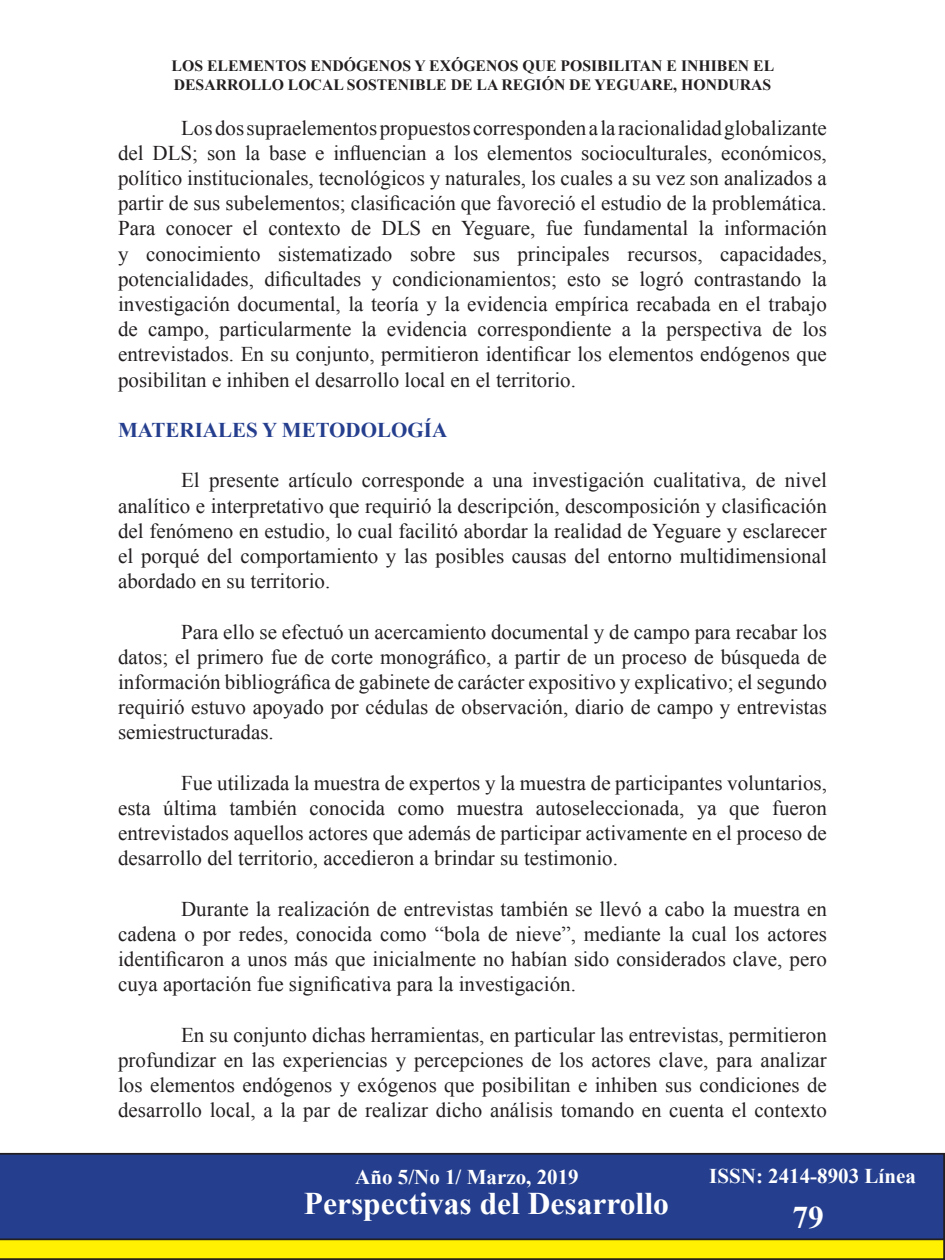
<style>
.page{position:relative;width:945px;height:1260px;background:#fff}
.page>*{position:absolute;margin:0;border:0;box-sizing:border-box;transform-origin:0 0}
.t1{font:700 31.5px "Times New Roman";color:#fff}
.t2{font:21px/25.2px "Times New Roman";color:#231f20;text-align:justify}
.t3{font:700 21px "Times New Roman";color:#fff}
.t4{font:700 21px "Times New Roman";color:#253f8e}
.t5{font:700 15.75px/18.9px "Times New Roman";color:#231f20}
</style>
<div class="page">
<svg style="left:0;top:1240px;width:945px;height:20px;background:#e8db04"></svg>
<div style="left:0;top:1153px;width:945px;height:87px;background:#253f8e"></div>
<p class="t5" style="left:172px;top:56px;width:604px">LOS ELEMENTOS ENDÓGENOS Y EXÓGENOS QUE POSIBILITAN E INHIBEN EL<br>DESARROLLO LOCAL SOSTENIBLE DE LA REGIÓN DE YEGUARE, HONDURAS</p>
<p class="t2" style="left:118px;top:114px;width:710px;text-indent:63px">Los dos supraelementos propuestos corresponden a la racionalidad globalizante del DLS; son la base e influencian a los elementos socioculturales, económicos, político institucionales, tecnológicos y naturales, los cuales a su vez son analizados a partir de sus subelementos; clasificación que favoreció el estudio de la problemática.</p>
<p class="t2" style="left:118px;top:215px;width:710px">Para conocer el contexto de DLS en Yeguare, fue fundamental la información y conocimiento sistematizado sobre sus principales recursos, capacidades, potencialidades, dificultades y condicionamientos; esto se logró contrastando la investigación documental, la teoría y la evidencia empírica recabada en el trabajo de campo, particularmente la evidencia correspondiente a la perspectiva de los entrevistados. En su conjunto, permitieron identificar los elementos endógenos que posibilitan e inhiben el desarrollo local en el territorio.</p>
<p class="t4" style="left:118px;top:415px;width:331px">MATERIALES Y METODOLOGÍA</p>
<p class="t2" style="left:118px;top:467px;width:710px;text-indent:63px">El presente artículo corresponde a una investigación cualitativa, de nivel analítico e interpretativo que requirió la descripción, descomposición y clasificación del fenómeno en estudio, lo cual facilitó abordar la realidad de Yeguare y esclarecer el porqué del comportamiento y las posibles causas del entorno multidimensional abordado en su territorio.</p>
<p class="t2" style="left:118px;top:618px;width:710px;text-indent:63px">Para ello se efectuó un acercamiento documental y de campo para recabar los datos; el primero fue de corte monográfico, a partir de un proceso de búsqueda de información bibliográfica de gabinete de carácter expositivo y explicativo; el segundo requirió estuvo apoyado por cédulas de observación, diario de campo y entrevistas semiestructuradas.</p>
<p class="t2" style="left:118px;top:770px;width:710px;text-indent:63px">Fue utilizada la muestra de expertos y la muestra de participantes voluntarios, esta última también conocida como muestra autoseleccionada, ya que fueron entrevistados aquellos actores que además de participar activamente en el proceso de desarrollo del territorio, accedieron a brindar su testimonio.</p>
<p class="t2" style="left:118px;top:896px;width:710px;text-indent:63px">Durante la realización de entrevistas también se llevó a cabo la muestra en cadena o por redes, conocida como “bola de nieve”, mediante la cual los actores identificaron a unos más que inicialmente no habían sido considerados clave, pero cuya aportación fue significativa para la investigación.</p>
<p class="t2" style="left:118px;top:1022px;width:710px;text-indent:63px">En su conjunto dichas herramientas, en particular las entrevistas, permitieron profundizar en las experiencias y percepciones de los actores clave, para analizar los elementos endógenos y exógenos que posibilitan e inhiben sus condiciones de desarrollo local, a la par de realizar dicho análisis tomando en cuenta el contexto</p>
<p class="t3" style="left:355px;top:1162px;width:225px">Año 5/No 1/ Marzo, 2019</p>
<p class="t3" style="left:709px;top:1161px;width:208px">ISSN: 2414-8903 Línea</p>
<h1 class="t1" style="left:304px;top:1181px;width:367px">Perspectivas del Desarrollo</h1>
<h1 class="t1" style="left:792px;top:1194px;width:33px">79</h1>
</div>
